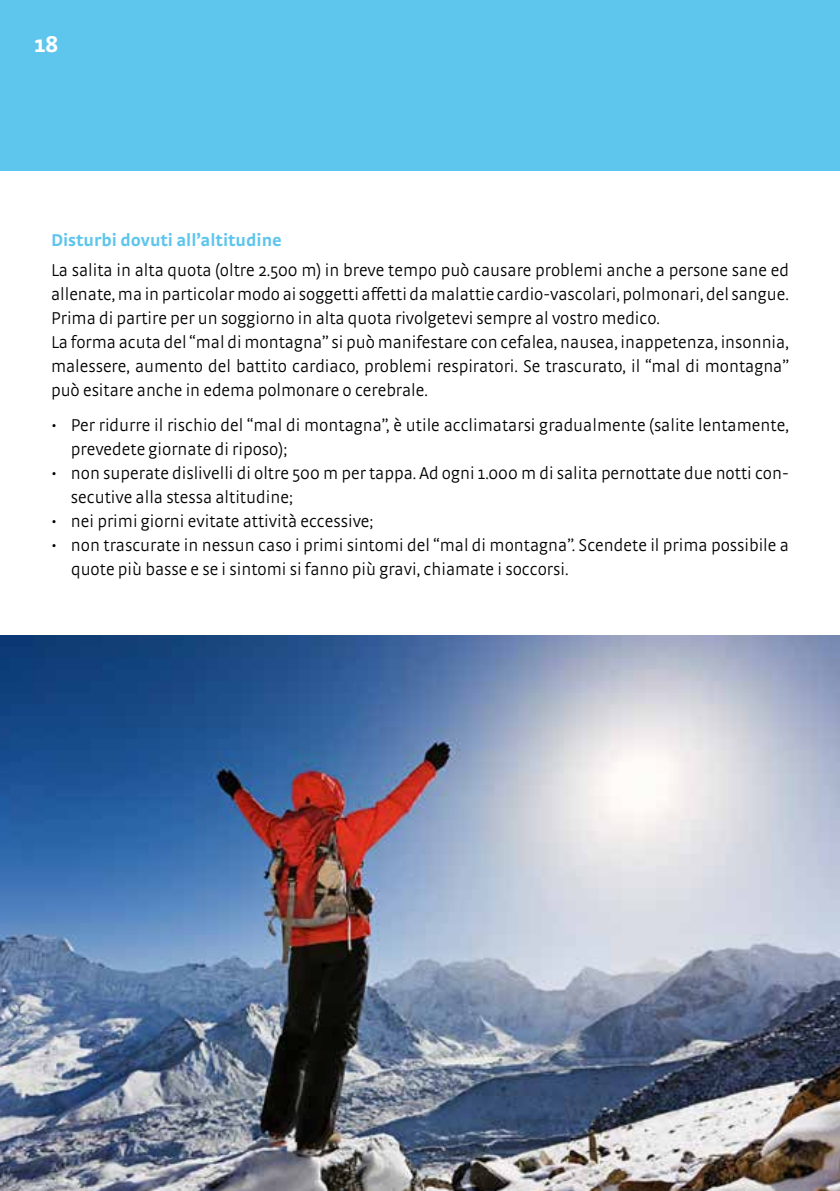
<style>
.page{position:relative;width:840px;height:1191px;background:#fff}
.page>*{position:absolute;margin:0;border:0;box-sizing:border-box;transform-origin:0 0}
.t1{font:700 24px "Strada";color:#fff}
.t2{font:300 18px/24px "Strada";color:#000}
.t3{font:700 18px "Strada";color:#5ec5ed}
</style>
<div class="page">
<div style="left:0;top:0;width:839px;height:170px;background:#5ec5ed"></div>
<img style="left:0;top:635px;width:839px;height:556px">
<h1 class="t1" style="left:34px;top:30px;width:26px">18</h1>
<p class="t3" style="left:51px;top:229px;width:232px">Disturbi dovuti all’altitudine</p>
<p class="t2" style="left:51px;top:257px;width:739px">La salita in alta quota (oltre 2.500 m) in breve tempo può causare problemi anche a persone sane ed allenate, ma in particolar modo ai soggetti affetti da malattie cardio-vascolari, polmonari, del sangue.<br>Prima di partire per un soggiorno in alta quota rivolgetevi sempre al vostro medico.<br>La forma acuta del “mal di montagna” si può manifestare con cefalea, nausea, inappetenza, insonnia, malessere, aumento del battito cardiaco, problemi respiratori. Se trascurato, il “mal di montagna” può esitare anche in edema polmonare o cerebrale.</p>
<p class="t2" style="left:71px;top:413px;width:719px;text-indent:-20px">• Per ridurre il rischio del “mal di montagna”, è utile acclimatarsi gradualmente (salite lentamente, prevedete giornate di riposo);</p>
<p class="t2" style="left:71px;top:461px;width:719px;text-indent:-20px">• non superate dislivelli di oltre 500 m per tappa. Ad ogni 1.000 m di salita pernottate due notti con&shy;secutive alla stessa altitudine;</p>
<p class="t2" style="left:51px;top:509px;width:324px">• nei primi giorni evitate attività eccessive;</p>
<p class="t2" style="left:71px;top:533px;width:719px;text-indent:-20px">• non trascurate in nessun caso i primi sintomi del “mal di montagna”. Scendete il prima possibile a quote più basse e se i sintomi si fanno più gravi, chiamate i soccorsi.</p>
</div>
